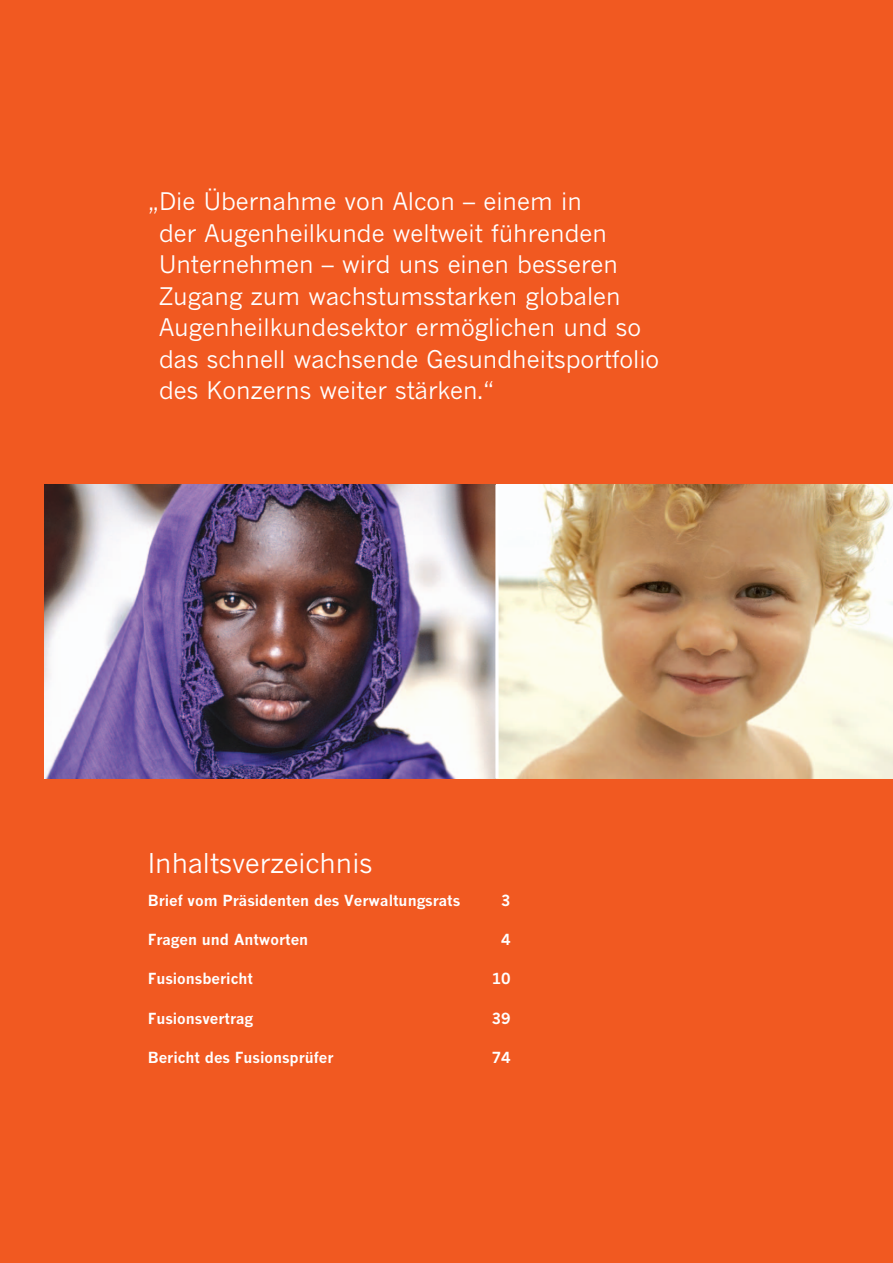
<style>
.page{position:relative;width:893px;height:1263px;background:#f15921}
.page>*{position:absolute;margin:0;border:0;box-sizing:border-box;transform-origin:0 0}
.t1{font:27px "News Gothic";color:#fff}
.t2{font:24px/31.5px "News Gothic";color:#fff}
.t3{font:700 15px "News Gothic";color:#fff}
</style>
<div class="page">
<img style="left:45px;top:485px;width:848px;height:293px">
<svg style="left:495px;top:485px;width:4px;height:293px"></svg>
<p class="t2" style="left:159px;top:185px;width:502px;text-indent:-11px">„Die Übernahme von Alcon – einem in<br>der Augenheilkunde weltweit führenden Unternehmen – wird uns einen besseren Zugang zum wachstumsstarken globalen Augenheilkundesektor ermöglichen und so das schnell wachsende Gesundheitsportfolio des Konzerns weiter stärken.“</p>
<p class="t1" style="left:148px;top:847px;width:226px">Inhaltsverzeichnis</p>
<p class="t3" style="left:148px;top:892px;width:314px">Brief vom Präsidenten des Verwaltungsrats</p>
<p class="t3" style="left:501px;top:892px;width:11px">3</p>
<p class="t3" style="left:148px;top:931px;width:162px">Fragen und Antworten</p>
<p class="t3" style="left:501px;top:931px;width:11px">4</p>
<p class="t3" style="left:148px;top:970px;width:107px">Fusionsbericht</p>
<p class="t3" style="left:492px;top:970px;width:21px">10</p>
<p class="t3" style="left:148px;top:1009px;width:107px">Fusionsvertrag</p>
<p class="t3" style="left:492px;top:1009px;width:21px">39</p>
<p class="t3" style="left:148px;top:1048px;width:187px">Bericht des Fusionsprüfer</p>
<p class="t3" style="left:492px;top:1048px;width:21px">74</p>
</div>
